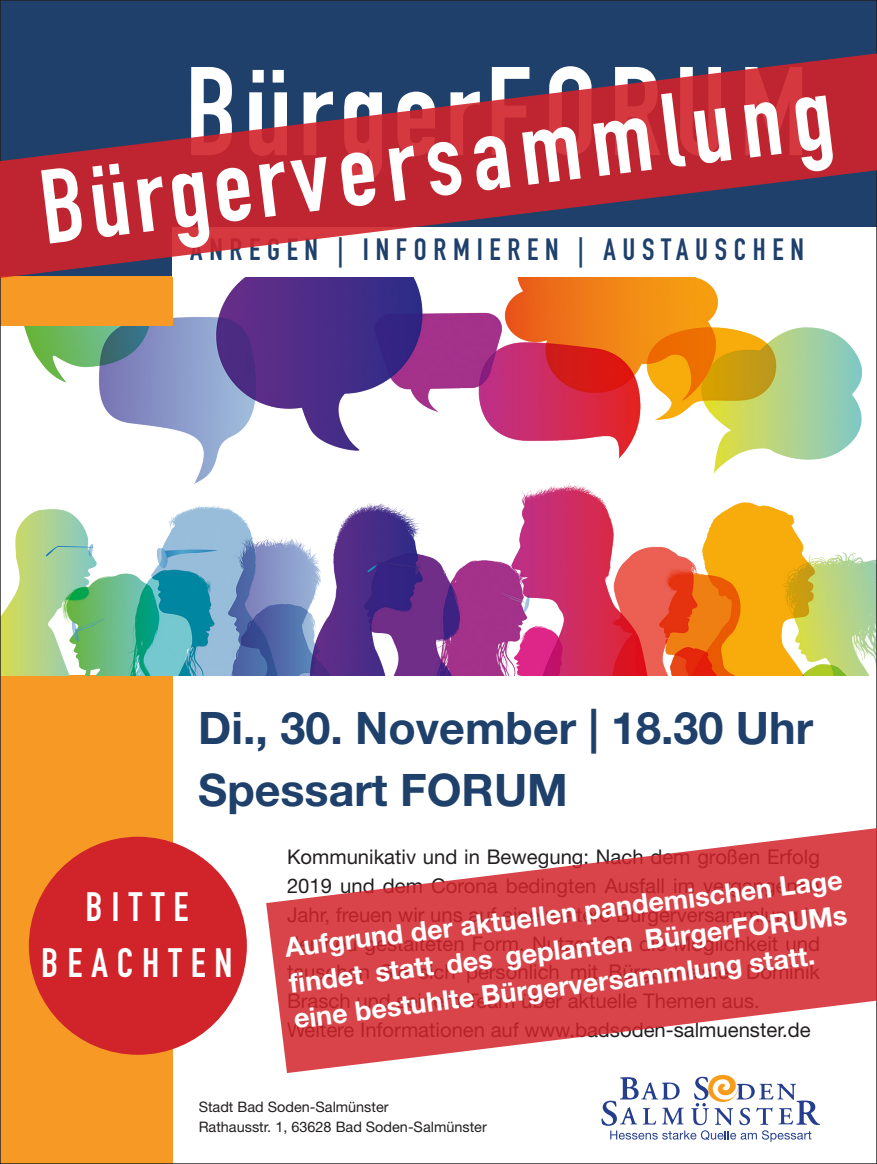
<style>
.page{position:relative;width:877px;height:1164px;background:#fff}
.page>*{position:absolute;margin:0;border:0;box-sizing:border-box;transform-origin:0 0}
.t1{font:123.75px "DIN Engschrift LT Pro";letter-spacing:.05em;color:#fff}
.t2{font:103.5px "DIN Engschrift LT Pro";color:#fff}
.t3{font:700 44.77px/62.1px "Helvetica Neue LT Pro";color:#1e406b}
.t4{font:40.5px/56.2px "DIN Engschrift LT Pro";letter-spacing:.22em;color:#fff;text-align:center}
.t5{font:30.38px "DIN Engschrift LT Pro";letter-spacing:.22em;color:#1e406b}
.t6{font:700 27px/36px "Helvetica Neue LT Pro";color:#fff;text-align:justify}
.t7{font:20.25px/29px "Helvetica Neue LT Pro";color:#231f20}
.t8{font:14.4px/20.2px "Helvetica Neue LT Pro";color:#231f20}
</style>
<div class="page">
<div style="left:0;top:563px;width:172px;height:601px;background:#f79a25"></div>
<div style="left:0;top:0;width:877px;height:277px;background:#1e406b"></div>
<img style="left:2px;top:305px;width:873px;height:370px">
<div style="left:0;top:277px;width:172px;height:49px;background:#f79a25"></div>
<svg style="left:601px;top:1075px;width:219px;height:67px"></svg>
<div style="left:29px;top:837px;width:218px;height:218px;background:#d1232a;border-radius:50%"></div>
<svg style="left:0;top:37px;width:877px;height:268px"></svg>
<svg style="left:266px;top:824px;width:611px;height:249px;fill:#d8444a"></svg>
<h1 class="t1" style="left:185px;top:39px;width:624px">BürgerFORUM</h1>
<h2 class="t2" style="left:33px;top:148px;width:799px;rotate:-7deg">Bürgerversammlung</h2>
<h3 class="t5" style="left:190px;top:232px;width:615px">ANREGEN | INFORMIEREN | AUSTAUSCHEN</h3>
<h3 class="t3" style="left:198px;top:696px;width:616px">Di., 30. November | 18.30 Uhr<br>Spessart FORUM</h3>
<h3 class="t4" style="left:41px;top:879px;width:193px">BITTE<br>BEACHTEN</h3>
<p class="t7" style="left:287px;top:841px;width:535px">Kommunikativ und in Bewegung: Nach dem großen Erfolg 2019 und dem Corona bedingten Ausfall im vergangenen Jahr, freuen wir uns auf eine weitere Bürgerversammlung in der neu gestalteten Form. Nutzen Sie die Möglichkeit und tauschen Sie sich persönlich mit Bürgermeister Dominik Brasch und seinem Team über aktuelle Themen aus.<br>Weitere Informationen auf www.badsoden-salmuenster.de</p>
<h3 class="t6" style="left:283px;top:929px;width:563px;rotate:-7deg">Aufgrund der aktuellen pandemischen Lage fi ndet statt des geplanten BürgerFORUMs eine bestuhlte Bürgerversammlung statt.</h3>
<p class="t8" style="left:199px;top:1096px;width:290px">Stadt Bad Soden-Salmünster<br>Rathausstr. 1, 63628 Bad Soden-Salmünster</p>
</div>
